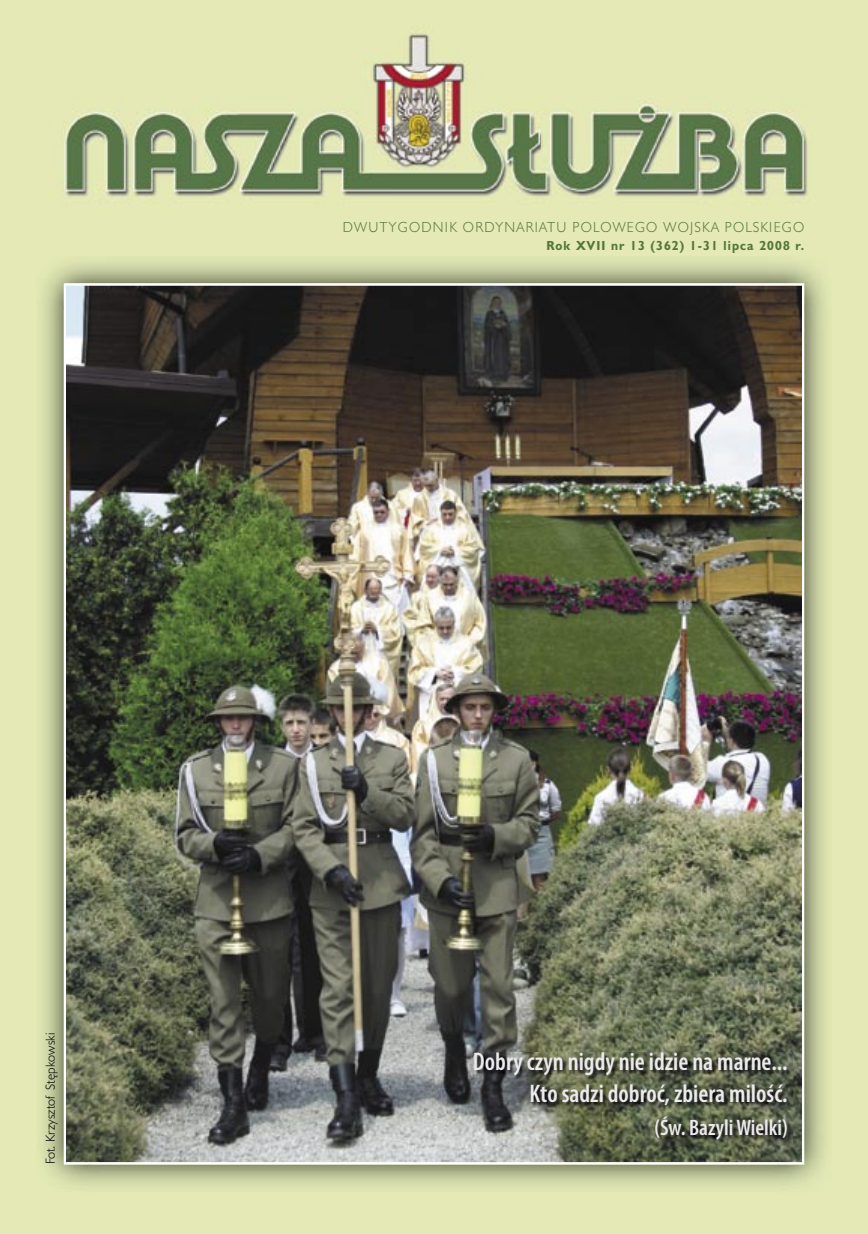
<style>
.page{position:relative;width:868px;height:1234px;background:#fff}
.page>*{position:absolute;margin:0;border:0;box-sizing:border-box;transform-origin:0 0}
.t1{font:600 condensed 25.5px/31.5px "Myriad Pro";color:#eceaec;text-align:right}
.t2{font:600 condensed 22.5px "Myriad Pro";color:#eceaec}
.t3{font:300 13.35px "Humanst 521 Lt PL";letter-spacing:.1em;color:#56763c;scale:.95 1}
.t4{font:700 12px "Humanst 521 PL";letter-spacing:.1em;color:#56763c;scale:.94 1}
.t5{font:300 12px "Humanst 521 Lt PL";color:#000}
</style>
<div class="page">
<div style="left:0;top:0;width:867px;height:1233px;background:#e4e9b6"></div>
<img style="left:64px;top:33px;width:743px;height:170px">
<img style="left:36px;top:306px;width:53px;height:881px">
<img style="left:779px;top:306px;width:52px;height:881px">
<img style="left:89px;top:1164px;width:690px;height:23px">
<img style="left:64px;top:283px;width:740px;height:881px">
<img style="left:474px;top:1052px;width:318px;height:91px">
<p class="t3" style="left:343px;top:218px;width:487px">DWUTYGODNIK ORDYNARIATU POLOWEGO WOJSKA POLSKIEGO</p>
<p class="t4" style="left:546px;top:237px;width:275px">Rok XVII nr 13 (362) 1-31 lipca 2008 r.</p>
<p class="t5" style="left:42px;top:1164px;width:133px;rotate:-90deg">Fot. Krzysztof Stępkowski</p>
<p class="t1" style="left:473px;top:1046px;width:316px">Dobry czyn nigdy nie idzie na marne...<br>Kto sadzi dobroć, zbiera milość.</p>
<p class="t2" style="left:654px;top:1114px;width:135px">(Św. Bazyli Wielki)</p>
</div>
